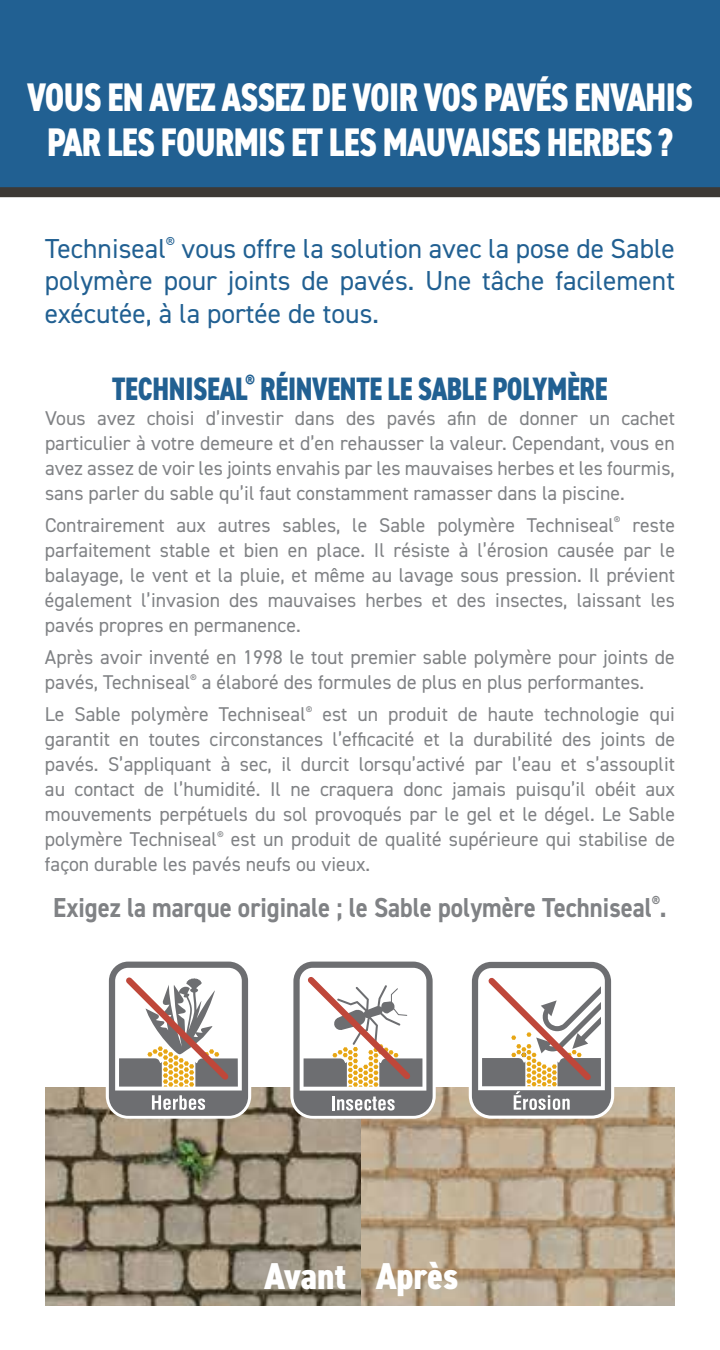
<style>
.page{position:relative;width:720px;height:1350px;background:#fff}
.page>*{position:absolute;margin:0;border:0;box-sizing:border-box;transform-origin:0 0}
.t1{font:800 condensed 40px/45px "DIN2014";letter-spacing:-.02em;color:#fff;text-align:center;scale:.89 1}
.t2{font:800 condensed 37.5px "DIN2014";color:#fff}
.t3{font:800 condensed 32.5px "DIN2014";letter-spacing:-.01em;color:#216092;scale:.88 1}
.t4{font:27.5px/32.5px "DIN2014";color:#216092;text-align:justify}
.t5{font:700 27.5px "DIN2014";color:#808285;scale:.9 1}
.t6{font:20px/25px "DIN2014";color:#808285;text-align:justify}
</style>
<div class="page">
<div style="left:0;top:0;width:720px;height:187px;background:#216092"></div>
<div style="left:0;top:187px;width:720px;height:10px;background:#3d3935"></div>
<img style="left:361px;top:1088px;width:314px;height:217px">
<img style="left:45px;top:1088px;width:316px;height:217px">
<svg style="left:469px;top:959px;width:145px;height:160px"></svg>
<svg style="left:472px;top:962px;width:139px;height:154px"></svg>
<svg style="left:106px;top:959px;width:145px;height:160px"></svg>
<svg style="left:109px;top:962px;width:139px;height:154px"></svg>
<div style="left:290px;top:959px;width:146px;height:160px;background:#fff;border-radius:23px"></div>
<svg style="left:293px;top:962px;width:140px;height:154px"></svg>
<h1 class="t1" style="left:27px;top:75px;width:750px">VOUS EN AVEZ ASSEZ DE VOIR VOS PAVÉS ENVAHIS<br>PAR LES FOURMIS ET LES MAUVAISES HERBES ?</h1>
<h3 class="t4" style="left:45px;top:232px;width:632px">Techniseal<sup>®</sup> vous offre la solution avec la pose de Sable polymère pour joints de pavés. Une tâche facilement exécutée, à la portée de tous.</h3>
<h3 class="t3" style="left:112px;top:367px;width:565px">TECHNISEAL<sup>®</sup> RÉINVENTE LE SABLE POLYMÈRE</h3>
<p class="t6" style="left:45px;top:405px;width:632px">Vous avez choisi d’investir dans des pavés afin de donner un cachet particulier à votre demeure et d’en rehausser la valeur. Cependant, vous en avez assez de voir les joints envahis par les mauvaises herbes et les fourmis, sans parler du sable qu’il faut constamment ramasser dans la piscine.</p>
<p class="t6" style="left:45px;top:512px;width:632px">Contrairement aux autres sables, le Sable polymère Techniseal<sup>®</sup> reste parfaitement stable et bien en place. Il résiste à l’érosion causée par le balayage, le vent et la pluie, et même au lavage sous pression. Il prévient également l’invasion des mauvaises herbes et des insectes, laissant les pavés propres en permanence.</p>
<p class="t6" style="left:45px;top:644px;width:631px">Après avoir inventé en 1998 le tout premier sable polymère pour joints de pavés, Techniseal<sup>®</sup> a élaboré des formules de plus en plus performantes.</p>
<p class="t6" style="left:45px;top:702px;width:632px">Le Sable polymère Techniseal<sup>®</sup> est un produit de haute technologie qui garantit en toutes circonstances l’efficacité et la durabilité des joints de pavés. S’appliquant à sec, il durcit lorsqu’activé par l’eau et s’assouplit au contact de l’humidité. Il ne craquera donc jamais puisqu’il obéit aux mouvements perpétuels du sol provoqués par le gel et le dégel. Le Sable polymère Techniseal<sup>®</sup> est un produit de qualité supérieure qui stabilise de façon durable les pavés neufs ou vieux.</p>
<h3 class="t5" style="left:53px;top:890px;width:683px">Exigez la marque originale ; le Sable polymère Techniseal<sup>®</sup>.</h3>
<h2 class="t2" style="left:265px;top:1251px;width:195px">Avant Après</h2>
</div>
